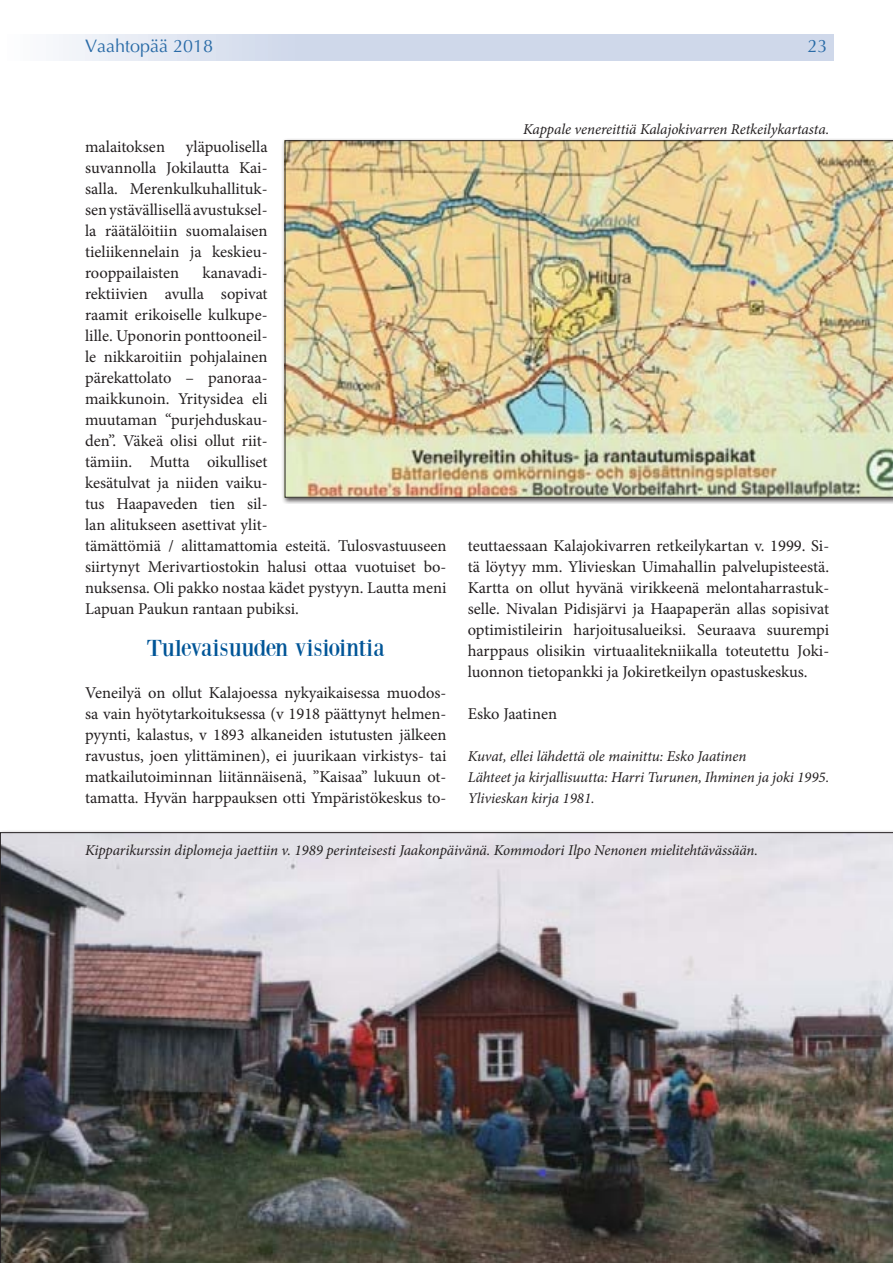
<style>
.page{position:relative;width:893px;height:1263px;background:#fff}
.page>*{position:absolute;margin:0;border:0;box-sizing:border-box;transform-origin:0 0}
.t1{font:24px "Bodoni XT";letter-spacing:-.02em;color:#005597}
.t2{font:18px "Optima";color:#296ba7}
.t3{font:16.5px/21px "Minion Pro";color:#231f20;text-align:justify}
.t4{font:italic 15px/21px "Minion Pro";letter-spacing:-.01em;color:#231f20}
</style>
<div class="page">
<svg style="left:59px;top:34px;width:774px;height:26px;background:#d4dcec"></svg>
<div style="left:281px;top:137px;width:612px;height:367px;background:#231f20;opacity:.75"></div>
<img style="left:285px;top:140px;width:608px;height:358px">
<img style="left:0;top:832px;width:893px;height:431px">
<p class="t2" style="left:85px;top:35px;width:130px">Vaahtopää 2018</p>
<p class="t2" style="left:808px;top:35px;width:22px">23</p>
<p class="t3" style="left:85px;top:137px;width:184px;text-indent:101px">yläpuolisella suvannolla Jokilautta Kai&shy;salla. Merenkulkuhallituk&shy;sen ystävällisellä avustuksel&shy;la räätälöitiin suomalaisen tieliikennelain ja keskieu&shy;rooppailaisten</p>
<p class="t3" style="left:85px;top:137px;width:81px">malaitoksen</p>
<p class="t3" style="left:85px;top:263px;width:363px;text-align:left;text-indent:117px">kanavadi-<br>rektiivien avulla sopivat<br>raamit erikoiselle kulkupe-<br>lille. Uponorin ponttooneil-<br>le nikkaroitiin pohjalainen<br>pärekattolato – panoraa-<br>maikkunoin. Yritysidea eli<br>muutaman “purjehduskau-<br>den”. Väkeä olisi ollut riit-<br>tämiin. Mutta oikulliset<br>kesätulvat ja niiden vaiku-<br>tus Haapaveden tien sil-<br>lan alitukseen asettivat ylit-<br>tämättömiä / alittamattomia esteitä. Tulosvastuuseen siirtynyt Merivartiostokin halusi ottaa vuotuiset bo&shy;nuksensa. Oli pakko nostaa kädet pystyyn. Lautta meni<br>Lapuan Paukun rantaan pubiksi.</p>
<h1 class="t1" style="left:146px;top:634px;width:240px">Tulevaisuuden visiointia</h1>
<p class="t3" style="left:85px;top:683px;width:363px">Veneilyä on ollut Kalajoessa nykyaikaisessa muodos&shy;sa vain hyötytarkoituksessa (v 1918 päättynyt helmen&shy;pyynti, kalastus, v 1893 alkaneiden istutusten jälkeen ravustus, joen ylittäminen), ei juurikaan virkistys- tai matkailutoiminnan liitännäisenä, ”Kaisaa” lukuun ot&shy;tamatta. Hyvän harppauksen otti Ympäristökeskus to-</p>
<p class="t4" style="left:523px;top:118px;width:307px">Kappale venereittiä Kalajokivarren Retkeilykartasta.</p>
<p class="t3" style="left:468px;top:535px;width:363px">teuttaessaan Kalajokivarren retkeilykartan v. 1999. Si&shy;tä löytyy mm. Ylivieskan Uimahallin palvelupisteestä.<br>Kartta on ollut hyvänä virikkeenä melontaharrastuk&shy;selle. Nivalan Pidisjärvi ja Haapaperän allas sopisivat optimistileirin harjoitusalueiksi. Seuraava suurempi harppaus olisikin virtuaalitekniikalla toteutettu Joki&shy;luonnon tietopankki ja Jokiretkeilyn opastuskeskus.</p>
<p class="t3" style="left:468px;top:703px;width:91px">Esko Jaatinen</p>
<p class="t4" style="left:468px;top:746px;width:363px">Kuvat, ellei lähdettä ole mainittu: Esko Jaatinen<br>Lähteet ja kirjallisuutta: Harri Turunen, Ihminen ja joki 1995.<br>Ylivieskan kirja 1981.</p>
<p class="t4" style="left:85px;top:840px;width:675px">Kipparikurssin diplomeja jaettiin v. 1989 perinteisesti Jaakonpäivänä. Kommodori Ilpo Nenonen mielitehtävässään.</p>
</div>
